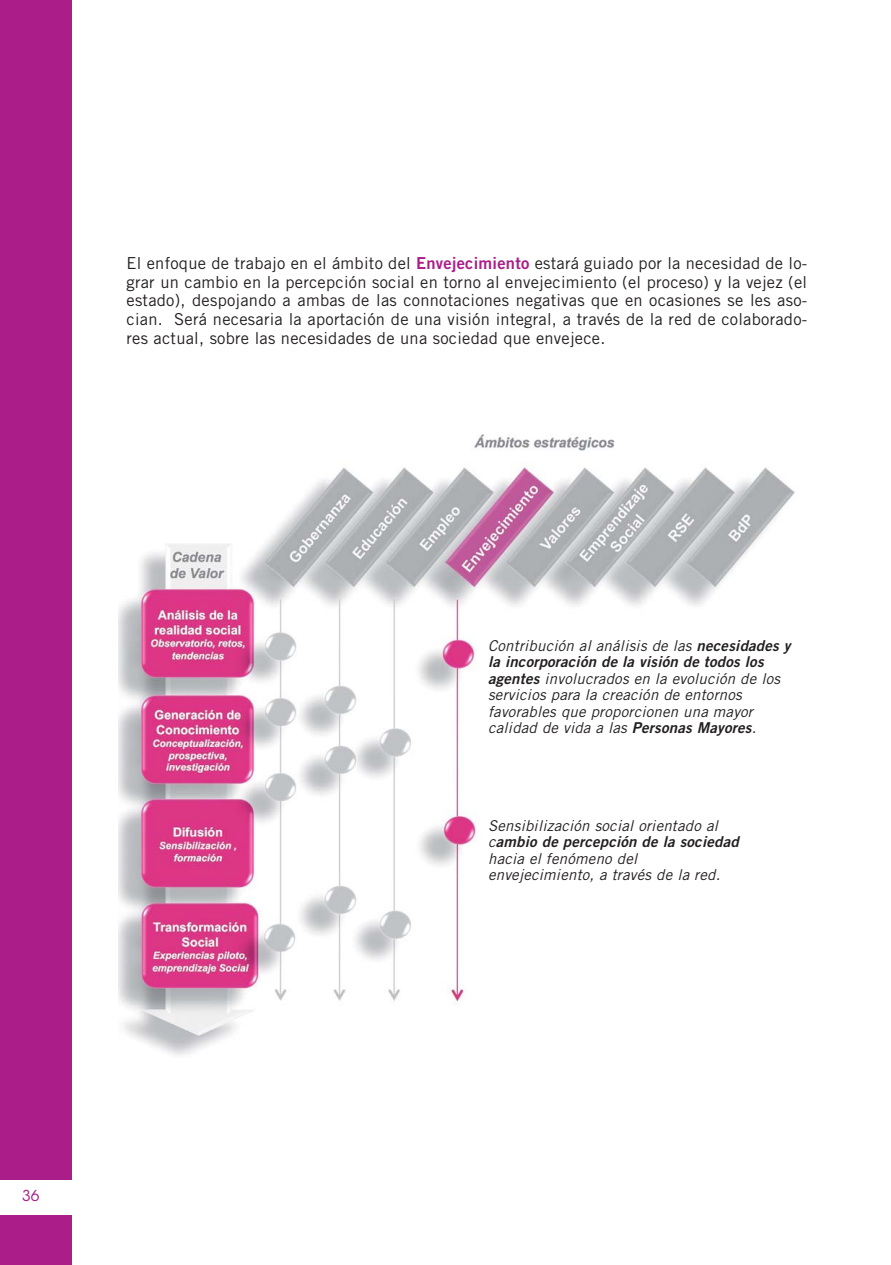
<style>
.page{position:relative;width:891px;height:1265px;background:#fff}
.page>*{position:absolute;margin:0;border:0;box-sizing:border-box;transform-origin:0 0}
.t1{font:16.5px/18.8px "Trade Gothic LT Std";letter-spacing:.015em;color:#231f20;text-align:justify}
.t2{font:italic 15px/16.5px "Trade Gothic LT Std";letter-spacing:.015em;color:#231f20}
.t3{font:15px "Trade Gothic LT Std Bd 2 Obl";letter-spacing:.015em;color:#231f20}
.t4{font:15px "ITC Avant Garde Std";color:#ab1d88}
.s1{font-family:"Trade Gothic LT Std Bd 2";color:#ab1d88}
.s2{font-family:"Trade Gothic LT Std Bd 2 Obl";font-style:normal}
.s3{font-family:"Trade Gothic LT Std";font-style:italic}
</style>
<div class="page">
<div style="left:0;top:0;width:71px;height:1264px;background:#ab1d88"></div>
<div style="left:0;top:1179px;width:75px;height:34px;background:#fff"></div>
<img style="left:119px;top:434px;width:676px;height:621px">
<p class="t1" style="left:126px;top:255px;width:682px">El enfoque de trabajo en el ámbito del <span class="s1">Envejecimiento</span> estará guiado por la necesidad de lo&shy;grar un cambio en la percepción social en torno al envejecimiento (el proceso) y la vejez (el estado), despojando a ambas de las connotaciones negativas que en ocasiones se les aso&shy;cian. Será necesaria la aportación de una visión integral, a través de la red de colaborado&shy;res actual, sobre las necesidades de una sociedad que envejece.</p>
<p class="t2" style="left:488px;top:638px;width:304px">Contribución al análisis de las <span class="s2">necesidades y</span></p>
<p class="t3" style="left:488px;top:656px;width:277px">la incorporación de la visión de todos los</p>
<p class="t2" style="left:488px;top:671px;width:293px"><span class="s2">agentes</span> involucrados en la evolución de los servicios para la creación de entornos favorables que proporcionen una mayor calidad de vida a las <span class="s2">Personas Mayores</span>.</p>
<p class="t2" style="left:488px;top:818px;width:231px">Sensibilización social orientado al</p>
<p class="t3" style="left:488px;top:836px;width:252px"><span class="s3">c</span>ambio de percepción de la sociedad</p>
<p class="t2" style="left:488px;top:851px;width:234px">hacia el fenómeno del envejecimiento, a través de la red.</p>
<p class="t4" style="left:22px;top:1186px;width:19px">36</p>
</div>
